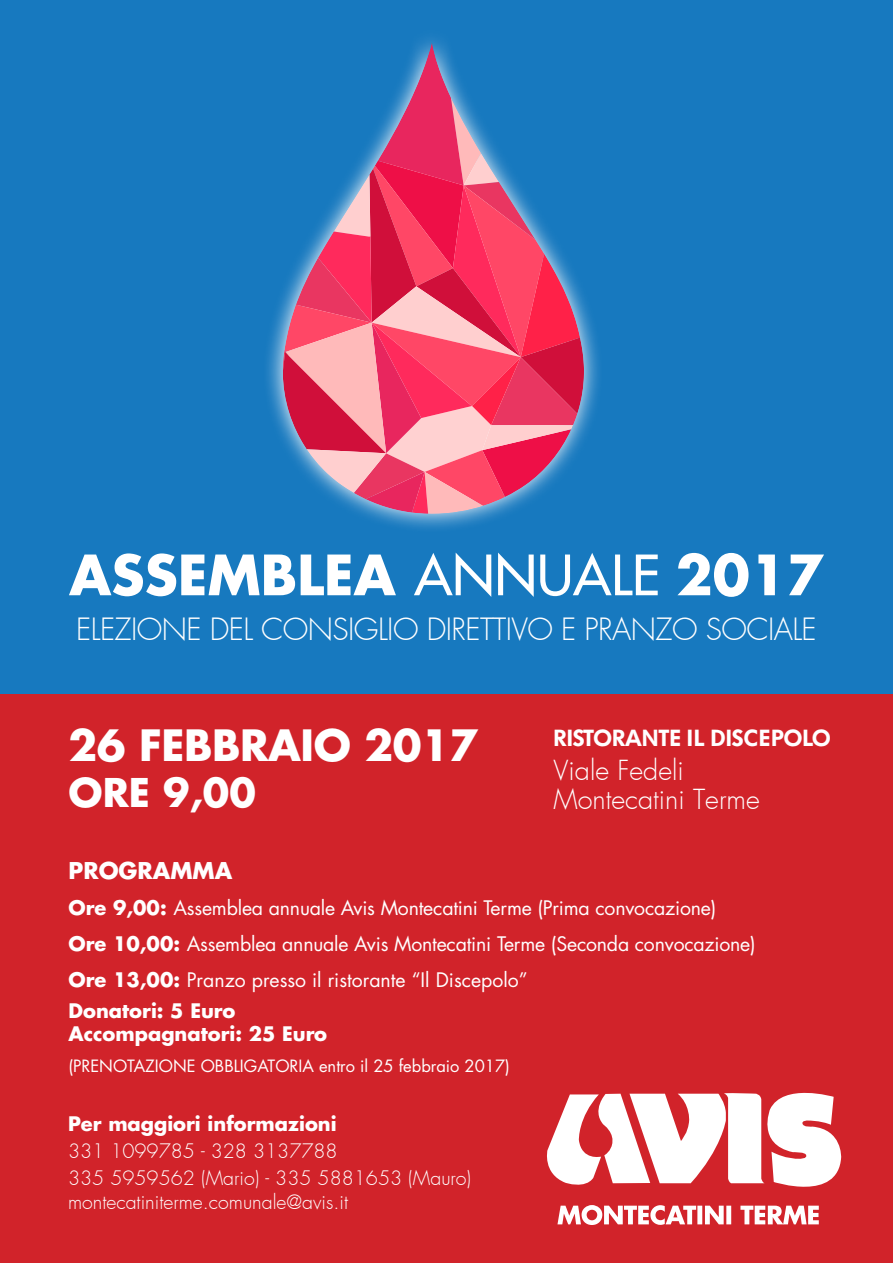
<style>
.page{position:relative;width:893px;height:1263px;background:#fff}
.page>*{position:absolute;margin:0;border:0;box-sizing:border-box;transform-origin:0 0}
.t1{font:700 54px "Futura Std";color:#fff}
.t2{font:700 42px "Futura Std";letter-spacing:-.01em;color:#fff}
.t3{font:700 38.55px "Futura Std";color:#fff}
.t4{font:300 30px "Futura";letter-spacing:-.02em;color:#fff}
.t5{font:300 27px "Futura";color:#fff}
.t6{font:600 23.1px "Futura BQ";letter-spacing:-.01em;color:#fff}
.t7{font:700 22.5px "Futura Std";color:#fff}
.t8{font:19.5px "Futura Std";letter-spacing:-.01em;color:#fff}
.t9{font:300 19.5px/23.4px "Futura";color:#fff}
.t10{font:700 19.5px "Futura Std";color:#fff}
.t11{font:16.5px "Futura Std";color:#fff}
.s1{font-weight:500}
.s2{font-weight:700}
</style>
<div class="page">
<div style="left:0;top:694px;width:893px;height:569px;background:#d1232a"></div>
<div style="left:0;top:0;width:893px;height:694px;background:#1779bf"></div>
<svg style="left:542px;top:1082px;width:300px;height:143px"></svg>
<svg style="left:268px;top:40px;width:330px;height:488px"></svg>
<svg style="left:283px;top:42px;width:303px;height:472px"></svg>
<p class="t1" style="left:69px;top:539px;width:756px">ASSEMBLEA <span class="s1">ANNUALE</span> 2017</p>
<p class="t4" style="left:76px;top:610px;width:742px">ELEZIONE DEL CONSIGLIO DIRETTIVO E PRANZO SOCIALE</p>
<p class="t2" style="left:68px;top:717px;width:411px">26 FEBBRAIO 2017</p>
<p class="t3" style="left:68px;top:767px;width:189px">ORE 9,00</p>
<p class="t6" style="left:554px;top:724px;width:279px">RISTORANTE IL DISCEPOLO</p>
<p class="t5" style="left:554px;top:753px;width:132px">Viale Fedeli</p>
<p class="t5" style="left:554px;top:781px;width:208px">Montecatini Terme</p>
<p class="t7" style="left:68px;top:855px;width:165px">PROGRAMMA</p>
<p class="t8" style="left:68px;top:895px;width:649px"><span class="s2">Ore 9,00:</span> Assemblea annuale Avis Montecatini Terme (Prima convocazione)</p>
<p class="t8" style="left:68px;top:931px;width:689px"><span class="s2">Ore 10,00:</span> Assemblea annuale Avis Montecatini Terme (Seconda convocazione)</p>
<p class="t8" style="left:68px;top:967px;width:461px"><span class="s2">Ore 13,00:</span> Pranzo presso il ristorante “Il Discepolo”</p>
<p class="t10" style="left:68px;top:998px;width:168px">Donatori: 5 Euro</p>
<p class="t10" style="left:68px;top:1020px;width:260px">Accompagnatori: 25 Euro</p>
<p class="t11" style="left:68px;top:1055px;width:443px">(PRENOTAZIONE OBBLIGATORIA entro il 25 febbraio 2017)</p>
<p class="t10" style="left:68px;top:1111px;width:270px">Per maggiori informazioni</p>
<p class="t9" style="left:68px;top:1140px;width:271px">331 1099785 - 328 3137788</p>
<p class="t9" style="left:68px;top:1167px;width:405px">335 5959562 (Mario) - 335 5881653 (Mauro) montecatiniterme.comunale@avis.it</p>
</div>
